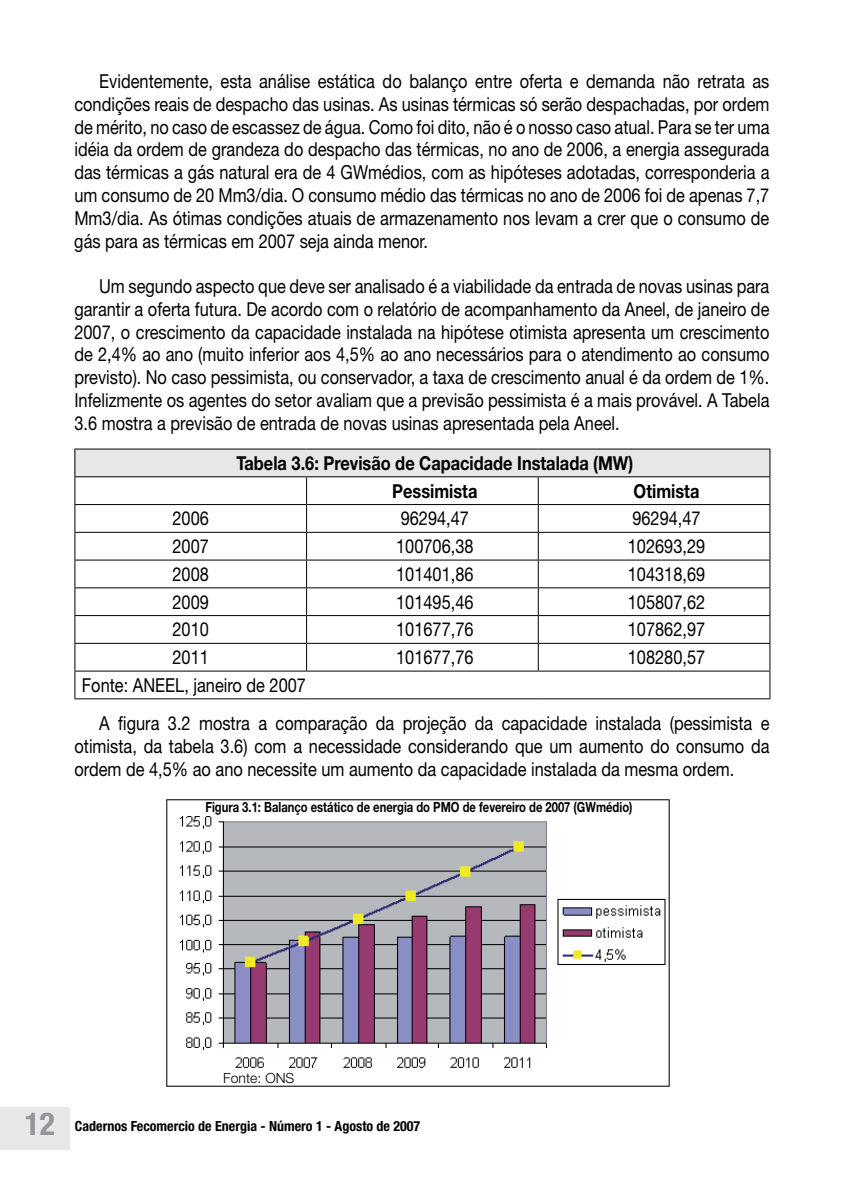
<style>
.page{position:relative;width:844px;height:1191px;background:#fff}
.page>*{position:absolute;margin:0;border:0;box-sizing:border-box;transform-origin:0 0}
.t1{font:700 condensed 31.5px "Helvetica Neue LT Std";color:#939598}
.t2{font:19.25px/22.8px "Helvetica Neue LT Std";color:#000;text-align:justify;scale:.85 1}
.t3{font:700 19.25px/27.8px "Helvetica Neue LT Std";color:#000;text-align:center;scale:.85 1}
.t4{font:700 14px "Helvetica Neue LT Std";color:#000;scale:.8 1}
.t5{font:700 condensed 14px "Helvetica Neue LT Std";color:#000}
.t6{font:300 14px "Helvetica Neue LT Std";color:#000}
</style>
<div class="page">
<div style="left:0;top:1107px;width:70px;height:42px;background:#e6e7e8"></div>
<div style="left:75px;top:449px;width:694px;height:28px;background:#e6e7e8"></div>
<hr style="left:74px;top:448px;width:232px;height:1px;background:#000">
<hr style="left:306px;top:448px;width:232px;height:1px;background:#000">
<hr style="left:538px;top:448px;width:232px;height:1px;background:#000">
<hr style="left:74px;top:476px;width:232px;height:1px;background:#000">
<hr style="left:306px;top:476px;width:232px;height:1px;background:#000">
<hr style="left:538px;top:476px;width:232px;height:1px;background:#000">
<hr style="left:74px;top:504px;width:232px;height:1px;background:#000">
<hr style="left:306px;top:504px;width:232px;height:1px;background:#000">
<hr style="left:538px;top:504px;width:232px;height:1px;background:#000">
<hr style="left:74px;top:532px;width:232px;height:1px;background:#000">
<hr style="left:306px;top:532px;width:232px;height:1px;background:#000">
<hr style="left:538px;top:532px;width:232px;height:1px;background:#000">
<hr style="left:74px;top:559px;width:232px;height:1px;background:#000">
<hr style="left:306px;top:559px;width:232px;height:1px;background:#000">
<hr style="left:538px;top:559px;width:232px;height:1px;background:#000">
<hr style="left:74px;top:587px;width:232px;height:1px;background:#000">
<hr style="left:306px;top:587px;width:232px;height:1px;background:#000">
<hr style="left:538px;top:587px;width:232px;height:1px;background:#000">
<hr style="left:74px;top:615px;width:232px;height:1px;background:#000">
<hr style="left:306px;top:615px;width:232px;height:1px;background:#000">
<hr style="left:538px;top:615px;width:232px;height:1px;background:#000">
<hr style="left:74px;top:643px;width:232px;height:1px;background:#000">
<hr style="left:306px;top:643px;width:232px;height:1px;background:#000">
<svg style="left:306px;top:477px;width:1px;height:193px"></svg>
<hr style="left:538px;top:643px;width:232px;height:1px;background:#000">
<svg style="left:537px;top:477px;width:1px;height:193px"></svg>
<hr style="left:74px;top:670px;width:232px;height:1px;background:#000">
<svg style="left:74px;top:449px;width:1px;height:249px"></svg>
<hr style="left:306px;top:670px;width:232px;height:1px;background:#000">
<hr style="left:538px;top:670px;width:232px;height:1px;background:#000">
<svg style="left:769px;top:449px;width:1px;height:249px"></svg>
<hr style="left:74px;top:698px;width:232px;height:1px;background:#000">
<hr style="left:306px;top:698px;width:232px;height:1px;background:#000">
<hr style="left:538px;top:698px;width:232px;height:1px;background:#000">
<img style="left:166px;top:799px;width:504px;height:288px">
<p class="t2" style="left:74px;top:70px;width:819px;text-indent:25px">Evidentemente, esta análise estática do balanço entre oferta e demanda não retrata as condições reais de despacho das usinas. As usinas térmicas só serão despachadas, por ordem de mérito, no caso de escassez de água. Como foi dito, não é o nosso caso atual. Para se ter uma idéia da ordem de grandeza do despacho das térmicas, no ano de 2006, a energia assegurada das térmicas a gás natural era de 4 GWmédios, com as hipóteses adotadas, corresponderia a um consumo de 20 M m3/dia. O consumo médio das térmicas no ano de 2006 foi de apenas 7,7<br>M m3/dia. As ótimas condições atuais de armazenamento nos levam a crer que o consumo de gás para as térmicas em 2007 seja ainda menor.</p>
<p class="t2" style="left:74px;top:274px;width:819px;text-indent:25px">Um segundo aspecto que deve ser analisado é a viabilidade da entrada de novas usinas para garantir a oferta futura. De acordo com o relatório de acompanhamento da Aneel, de janeiro de 2007, o crescimento da capacidade instalada na hipótese otimista apresenta um crescimento de 2,4% ao ano (muito inferior aos 4,5% ao ano necessários para o atendimento ao consumo previsto). No caso pessimista, ou conservador, a taxa de crescimento anual é da ordem de 1%.<br>Infelizmente os agentes do setor avaliam que a previsão pessimista é a mais provável. A Tabela 3.6 mostra a previsão de entrada de novas usinas apresentada pela Aneel.</p>
<p class="t3" style="left:236px;top:448px;width:468px">Tabela 3.6: Previsão de Capacidade Instalada (MW)<br>Pessimista</p>
<p class="t3" style="left:633px;top:476px;width:79px">Otimista</p>
<p class="t2" style="left:172px;top:507px;width:44px">2006</p>
<p class="t2" style="left:400px;top:507px;width:82px">96294,47</p>
<p class="t2" style="left:632px;top:507px;width:82px">96294,47</p>
<p class="t2" style="left:172px;top:534px;width:44px">2007</p>
<p class="t2" style="left:396px;top:534px;width:92px">100706,38</p>
<p class="t2" style="left:627px;top:534px;width:92px">102693,29</p>
<p class="t2" style="left:172px;top:562px;width:44px">2008</p>
<p class="t2" style="left:396px;top:562px;width:92px">101401,86</p>
<p class="t2" style="left:627px;top:562px;width:92px">104318,69</p>
<p class="t2" style="left:172px;top:590px;width:44px">2009</p>
<p class="t2" style="left:396px;top:590px;width:92px">101495,46</p>
<p class="t2" style="left:627px;top:590px;width:92px">105807,62</p>
<p class="t2" style="left:172px;top:618px;width:44px">2010</p>
<p class="t2" style="left:396px;top:618px;width:92px">101677,76</p>
<p class="t2" style="left:627px;top:618px;width:92px">107862,97</p>
<p class="t2" style="left:172px;top:645px;width:44px">2011</p>
<p class="t2" style="left:396px;top:645px;width:92px">101677,76</p>
<p class="t2" style="left:627px;top:645px;width:92px">108280,57</p>
<p class="t2" style="left:99px;top:665px;width:789px;line-height:38.5px;text-indent:-17px">Fonte: ANEEL, janeiro de 2007<br>A figura 3.2 mostra a comparação da projeção da capacidade instalada (pessimista e</p>
<p class="t2" style="left:74px;top:734px;width:819px">otimista, da tabela 3.6) com a necessidade considerando que um aumento do consumo da ordem de 4,5% ao ano necessite um aumento da capacidade instalada da mesma ordem.</p>
<p class="t4" style="left:205px;top:798px;width:535px">Figura 3.1: Balanço estático de energia do PMO de fevereiro de 2007 (GWmédio)</p>
<p class="t6" style="left:223px;top:1069px;width:73px">Fonte: ONS</p>
<h1 class="t1" style="left:25px;top:1104px;width:32px">12</h1>
<p class="t5" style="left:75px;top:1117px;width:347px">Cadernos Fecomercio de Energia - Número 1 - Agosto de 2007</p>
</div>
